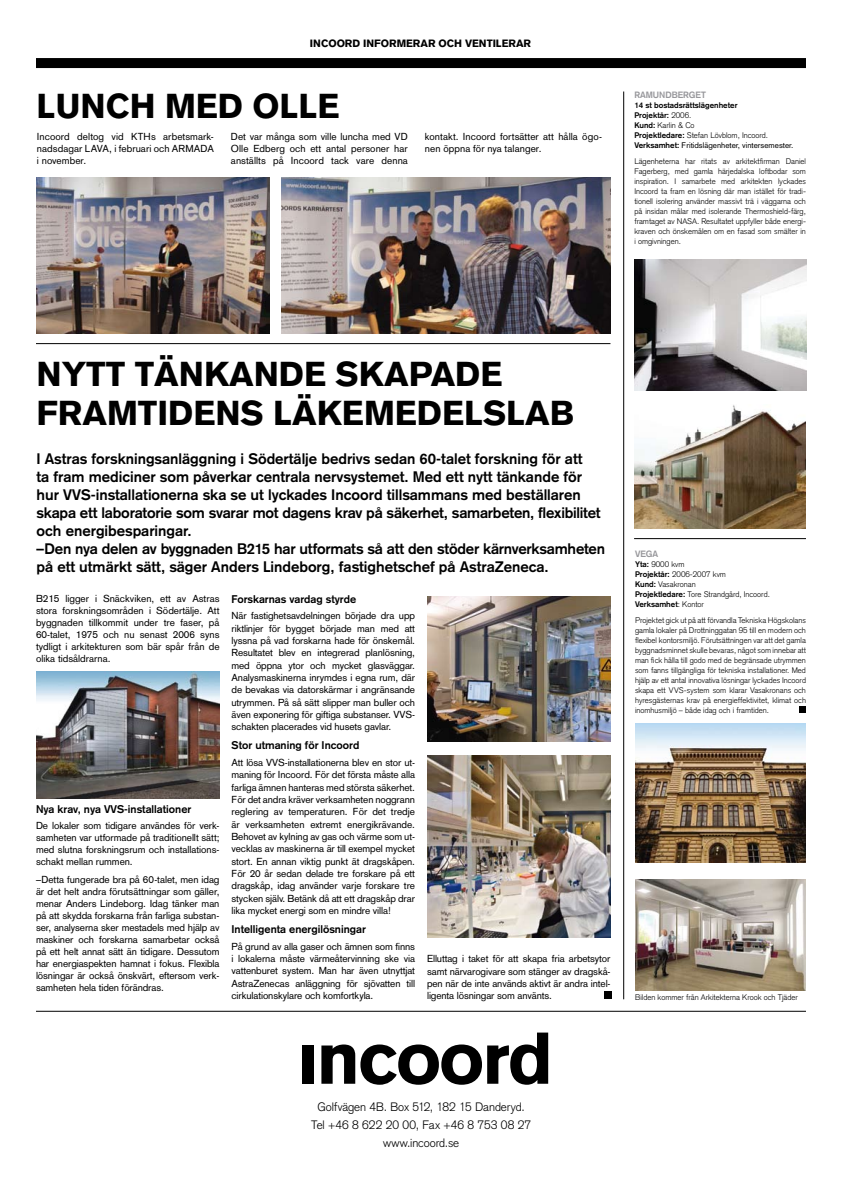
<style>
.page{position:relative;width:842px;height:1191px;background:#fff}
.page>*{position:absolute;margin:0;border:0;box-sizing:border-box;transform-origin:0 0}
.t1{font:900 34px/39px "Akzidenz Grotesk";color:#000}
.t2{font:700 15px/18px "Akzidenz Grotesk";color:#000}
.t3{font:300 12px/18px "Akzidenz Grotesk";letter-spacing:-.005em;color:#000;text-align:center}
.t4{font:700 11px "Akzidenz Grotesk";color:#000}
.t5{font:900 10.4px "Akzidenz Grotesk";color:#000}
.t6{font:10px/12.3px "Akzidenz Grotesk";letter-spacing:-.01em;color:#000;text-align:justify}
.t7{font:700 9px "Akzidenz Grotesk";color:#97979b}
.t8{font:300 8px/10px "Akzidenz Grotesk";color:#000;text-align:justify}
.t9{font:700 8px/10px "Akzidenz Grotesk";color:#000}
.s1{font-weight:300}
.s2{font-weight:400}
.s3{font-weight:700}
</style>
<div class="page">
<div style="left:302px;top:1045px;width:11px;height:38px;background:#000"></div>
<svg style="left:321px;top:1032px;width:227px;height:52px"></svg>
<hr style="left:36px;top:1010px;width:770px;height:1px;background:#000">
<div style="left:36px;top:58px;width:770px;height:10px;background:#000"></div>
<hr style="left:623px;top:91px;width:1px;height:908px;background:#000">
<img style="left:634px;top:260px;width:172px;height:130px">
<img style="left:635px;top:879px;width:171px;height:111px">
<img style="left:635px;top:724px;width:171px;height:138px">
<img style="left:634px;top:405px;width:172px;height:123px">
<hr style="left:36px;top:343px;width:574px;height:1px;background:#000">
<hr style="left:634px;top:538px;width:172px;height:1px;background:#000">
<img style="left:427px;top:596px;width:184px;height:145px">
<img style="left:427px;top:755px;width:183px;height:182px">
<img style="left:36px;top:671px;width:183px;height:127px">
<img style="left:36px;top:178px;width:233px;height:156px">
<img style="left:282px;top:178px;width:328px;height:156px">
<div style="left:604px;top:991px;width:7px;height:8px;background:#000"></div>
<svg style="left:799px;top:706px;width:6px;height:6px"></svg>
<p class="t5" style="left:310px;top:37px;width:223px">INCOORD INFORMERAR OCH VENTILERAR</p>
<h1 class="t1" style="left:36px;top:86px;width:24px">LUNCH</h1>
<h1 class="t1" style="left:165px;top:86px;width:26px">MED</h1>
<h1 class="t1" style="left:252px;top:86px;width:23px">OLLE</h1>
<p class="t6" style="left:37px;top:130px;width:178px;line-height:12px">Incoord deltog vid KTHs arbetsmark&shy;nadsdagar LAVA, i februari och ARMADA i november.</p>
<p class="t6" style="left:231px;top:130px;width:178px;line-height:12px">Det var många som ville luncha med VD Olle Edberg och ett antal personer har anställts på Incoord tack vare denna</p>
<p class="t6" style="left:425px;top:130px;width:178px;line-height:12px">kontakt. Incoord fortsätter att hålla ögo&shy;nen öppna för nya talanger.</p>
<p class="t7" style="left:634px;top:90px;width:73px">RAMUNDBERGET</p>
<p class="t9" style="left:634px;top:100px;width:161px">14 st bostadsrättslägenheter<br>Projektår: <span class="s1">2006.<br></span>Kund: <span class="s1">Karlin &amp; Co<br></span>Projektledare: <span class="s1">Stefan Lövblom, Incoord.<br></span>Verksamhet: <span class="s2">Fritidslägenheter, vintersemester.</span></p>
<p class="t8" style="left:634px;top:156px;width:173px">Lägenheterna har ritats av arkitektfirman Daniel Fagerberg, med gamla härjedalska loftbodar som inspiration. I samarbete med arkitekten lyckades Incoord ta fram en lösning där man istället för tradi&shy;tionell isolering använder massivt trä i väggarna och på insidan målar med isolerande Thermoshield-färg, framtaget av NASA. Resultatet uppfyller både energi&shy;kraven och önskemålen om en fasad som smälter in i omgivningen.</p>
<h1 class="t1" style="left:37px;top:354px;width:536px">NYTT TÄNKANDE SKAPADE<br>FRAMTIDENS LÄKEMEDELSLAB</h1>
<p class="t2" style="left:37px;top:449px;width:570px">I Astras forskningsanläggning i Södertälje bedrivs sedan 60-talet forskning för att<br>ta fram mediciner som påverkar centrala nervsystemet. Med ett nytt tänkande för hur vvs-installationerna ska se ut lyckades Incoord tillsammans med beställaren skapa ett laboratorie som svarar mot dagens krav på säkerhet, samarbeten, flexibilitet och energibesparingar.<br>–Den nya delen av byggnaden B215 har utformats så att den stöder kärnverksamheten på ett utmärkt sätt, säger Anders Lindeborg, fastighetschef på AstraZeneca.</p>
<p class="t6" style="left:36px;top:592px;width:185px;line-height:12px">B215 ligger i Snäckviken, ett av Astras stora forskningsområden i Södertälje. Att byggnaden tillkommit under tre faser, på 60-talet, 1975 och nu senast 2006 syns tydligt i arkitekturen som bär spår från de olika tidsåldrarna.</p>
<p class="t4" style="left:36px;top:802px;width:157px">Nya krav, nya VVS-installationer</p>
<p class="t6" style="left:36px;top:819px;width:185px;line-height:12px">De lokaler som tidigare användes för verk&shy;samheten var utformade på traditionellt sätt; med slutna forskningsrum och installations&shy;schakt mellan rummen.</p>
<p class="t6" style="left:36px;top:873px;width:185px;line-height:12px">–Detta fungerade bra på 60-talet, men idag är det helt andra förutsättningar som gäller, menar Anders Lindeborg. Idag tänker man på att skydda forskarna från farliga substan&shy;ser, analyserna sker mestadels med hjälp av maskiner och forskarna samarbetar också på ett helt annat sätt än tidigare. Dessutom har energiaspekten hamnat i fokus. Flexibla lösningar är också önskvärt, eftersom verk&shy;samheten hela tiden förändras.</p>
<p class="t4" style="left:232px;top:592px;width:126px">Forskarnas vardag styrde</p>
<p class="t6" style="left:232px;top:609px;width:185px">När fastighetsavdelningen började dra upp riktlinjer för bygget började man med att lyssna på vad forskarna hade för önskemål.<br>Resultatet blev en integrerad planlösning, med öppna ytor och mycket glasväggar.<br>Analysmaskinerna inrymdes i egna rum, där de bevakas via datorskärmar i angränsande utrymmen. På så sätt slipper man buller och även exponering för giftiga substanser. VVS&shy;schakten placerades vid husets gavlar.</p>
<p class="t4" style="left:232px;top:739px;width:129px">Stor utmaning för Incoord</p>
<p class="t6" style="left:232px;top:756px;width:42px">Att lösa vvs</p>
<p class="t6" style="left:232px;top:756px;width:185px;text-indent:53px">-installationerna blev en stor ut&shy;maning för Incoord. För det första måste alla farliga ämnen hanteras med största säkerhet.<br>För det andra kräver verksamheten noggrann reglering av temperaturen. För det tredje är verksamheten extremt energikrävande.<br>Behovet av kylning av gas och värme som ut&shy;vecklas av maskinerna är till exempel mycket stort. En annan viktig punkt ät dragskåpen.<br>För 20 år sedan delade tre forskare på ett dragskåp, idag använder varje forskare tre stycken själv. Betänk då att ett dragskåp drar lika mycket energi som en mindre villa!</p>
<p class="t4" style="left:232px;top:922px;width:136px">Intelligenta energilösningar</p>
<p class="t6" style="left:232px;top:940px;width:185px">På grund av alla gaser och ämnen som finns i lokalerna måste värmeåtervinning ske via vattenburet system. Man har även utnyttjat AstraZenecas anläggning för sjövatten till cirkulationskylare och komfortkyla.</p>
<p class="t6" style="left:427px;top:952px;width:185px">Elluttag i taket för att skapa fria arbetsytor samt närvarogivare som stänger av dragskå&shy;pen när de inte används aktivt är andra intel&shy;ligenta lösningar som använts.</p>
<p class="t7" style="left:635px;top:548px;width:25px">VEGA</p>
<p class="t8" style="left:635px;top:559px;width:136px;text-align:left"><span class="s3">Yta:</span> 9000 kvm<br><span class="s3">Projektår:</span> 2006-2007 kvm<br><span class="s3">Kund:</span> Vasakronan<br><span class="s3">Projektledare:</span> Tore Strandgård, Incoord.<br><span class="s3">Verksamhet</span>: Kontor</p>
<p class="t8" style="left:635px;top:615px;width:172px">Projektet gick ut på att förvandla Tekniska Högskolans gamla lokaler på Drottninggatan 95 till en modern och flexibel kontorsmiljö. Förutsättningen var att det gamla byggnadsminnet skulle bevaras, något som innebar att man fick hålla till godo med de begränsade utrymmen som fanns tillgängliga för tekniska installationer. Med hjälp av ett antal innovativa lösningar lyckades Incoord skapa ett VVS-system som klarar Vasakronans och hyresgästernas krav på energieffektivitet, klimat och inomhusmiljö – både idag och i framtiden.</p>
<p class="t8" style="left:635px;top:992px;width:164px">Bilden kommer från Arkitekterna Krook och Tjäder</p>
<p class="t3" style="left:311px;top:1097px;width:221px">Golfvägen 4B. Box 512, 182 15 Danderyd.<br>Tel +46 8 622 20 00, Fax +46 8 753 08 27 www.incoord.se</p>
</div>
